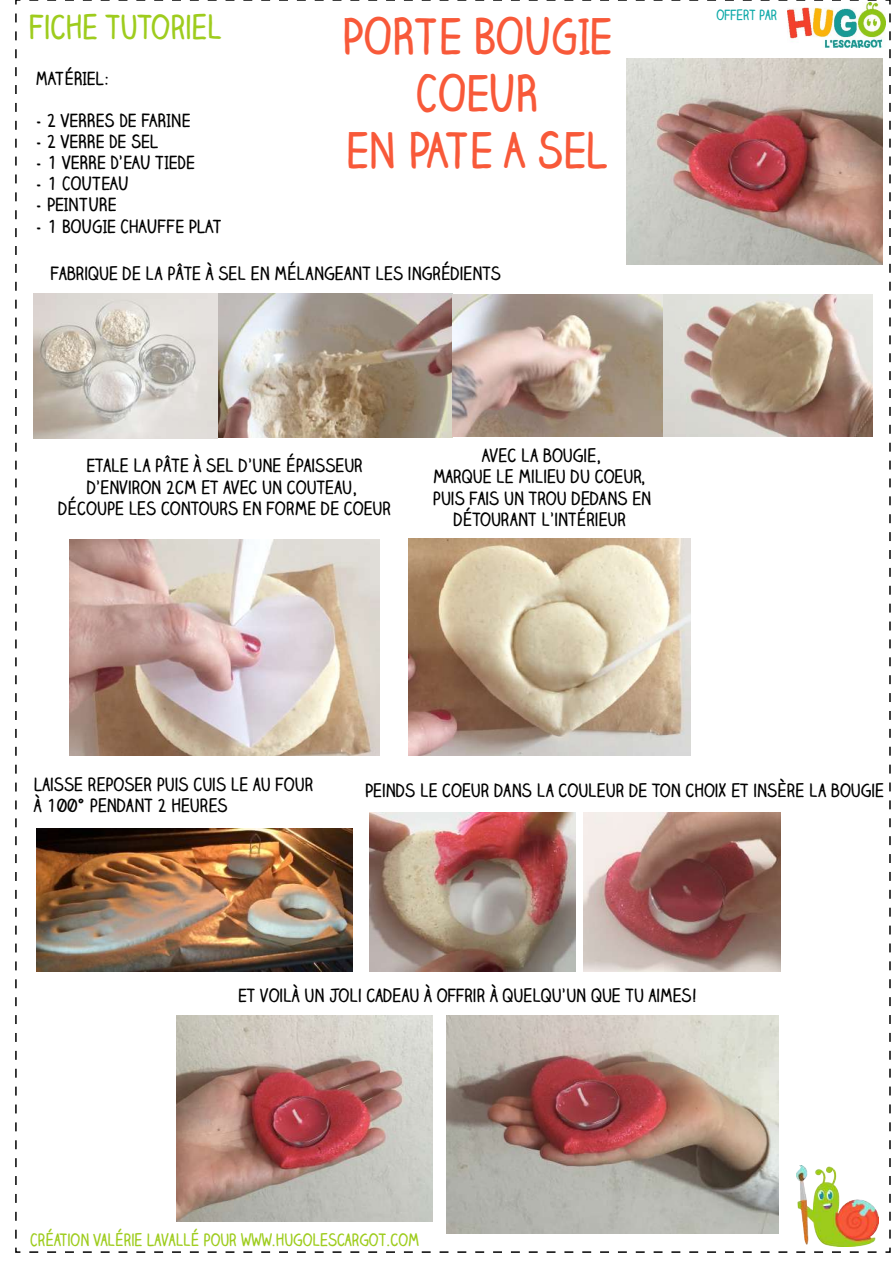
<style>
.page{position:relative;width:893px;height:1263px;background:#fff}
.page>*{position:absolute;margin:0;border:0;box-sizing:border-box;transform-origin:0 0}
.t1{font:700 47.4px/57px "Claire Hand";color:#f85939;text-align:center;scale:.93 1}
.t2{font:700 31.8px "Claire Hand";color:#9ecc1d;scale:.93 1}
.t3{font:700 17.55px/21.1px "Claire Hand";color:#000;text-align:center}
.t4{font:700 16.35px "Claire Hand";color:#9ecc1d;scale:.93 1}
.t5{font:700 13.5px "Claire Hand";color:#0da9a8;scale:.93 1}
</style>
<div class="page">
<img style="left:787px;top:6px;width:97px;height:42px">
<svg style="left:15px;top:1246px;width:862px;height:7px"></svg>
<svg style="left:15px;top:0;width:6px;height:1239px"></svg>
<svg style="left:29px;top:0;width:862px;height:6px"></svg>
<svg style="left:884px;top:13px;width:7px;height:1240px"></svg>
<img style="left:796px;top:1165px;width:82px;height:81px">
<img style="left:34px;top:293px;width:419px;height:145px">
<img style="left:453px;top:295px;width:419px;height:142px">
<img style="left:36px;top:829px;width:317px;height:142px">
<img style="left:177px;top:1016px;width:255px;height:205px">
<img style="left:447px;top:1016px;width:332px;height:218px">
<img style="left:369px;top:812px;width:207px;height:159px">
<img style="left:408px;top:538px;width:283px;height:217px">
<img style="left:584px;top:812px;width:196px;height:159px">
<img style="left:70px;top:539px;width:309px;height:216px">
<img style="left:627px;top:59px;width:255px;height:206px">
<h2 class="t2" style="left:28px;top:5px;width:210px">FICHE TUTORIEL</h2>
<p class="t3" style="left:36px;top:67px;width:76px">MATÉRIEL:</p>
<p class="t3" style="left:36px;top:110px;width:156px">- 2 VERRES DE FARINE</p>
<p class="t3" style="left:36px;top:131px;width:124px">- 2 VERRE DE SEL</p>
<p class="t3" style="left:36px;top:152px;width:161px">- 1 VERRE D’EAU TIEDE</p>
<p class="t3" style="left:36px;top:173px;width:95px">- 1 COUTEAU</p>
<p class="t3" style="left:36px;top:194px;width:82px">- PEINTURE</p>
<p class="t3" style="left:36px;top:215px;width:188px">- 1 BOUGIE CHAUFFE PLAT</p>
<h1 class="t1" style="left:342px;top:7px;width:291px">PORTE BOUGIE<br>COEUR<br>EN PATE A SEL</h1>
<p class="t3" style="left:50px;top:263px;width:452px">FABRIQUE DE LA PÂTE À SEL EN MÉLANGEANT LES INGRÉDIENTS</p>
<p class="t5" style="left:716px;top:6px;width:67px">OFFERT PAR</p>
<p class="t3" style="left:58px;top:455px;width:334px">ETALE LA PÂTE À SEL D’UNE ÉPAISSEUR<br>D’ENVIRON 2CM ET AVEC UN COUTEAU,<br>DÉCOUPE LES CONTOURS EN FORME DE COEUR</p>
<p class="t3" style="left:433px;top:445px;width:220px">AVEC LA BOUGIE,<br>MARQUE LE MILIEU DU COEUR,<br>PUIS FAIS UN TROU DEDANS EN<br>DÉTOURANT L’INTÉRIEUR</p>
<p class="t3" style="left:34px;top:773px;width:281px;text-align:left">LAISSE REPOSER PUIS CUIS LE AU FOUR<br>À 100° PENDANT 2 HEURES</p>
<p class="t3" style="left:365px;top:780px;width:521px">PEINDS LE COEUR DANS LA COULEUR DE TON CHOIX ET INSÈRE LA BOUGIE</p>
<p class="t3" style="left:238px;top:984px;width:460px">ET VOILÀ UN JOLI CADEAU À OFFRIR À QUELQU’UN QUE TU AIMES!</p>
<p class="t4" style="left:30px;top:1228px;width:420px">CRÉATION VALÉRIE LAVALLÉ POUR WWW.HUGOLESCARGOT.COM</p>
</div>
